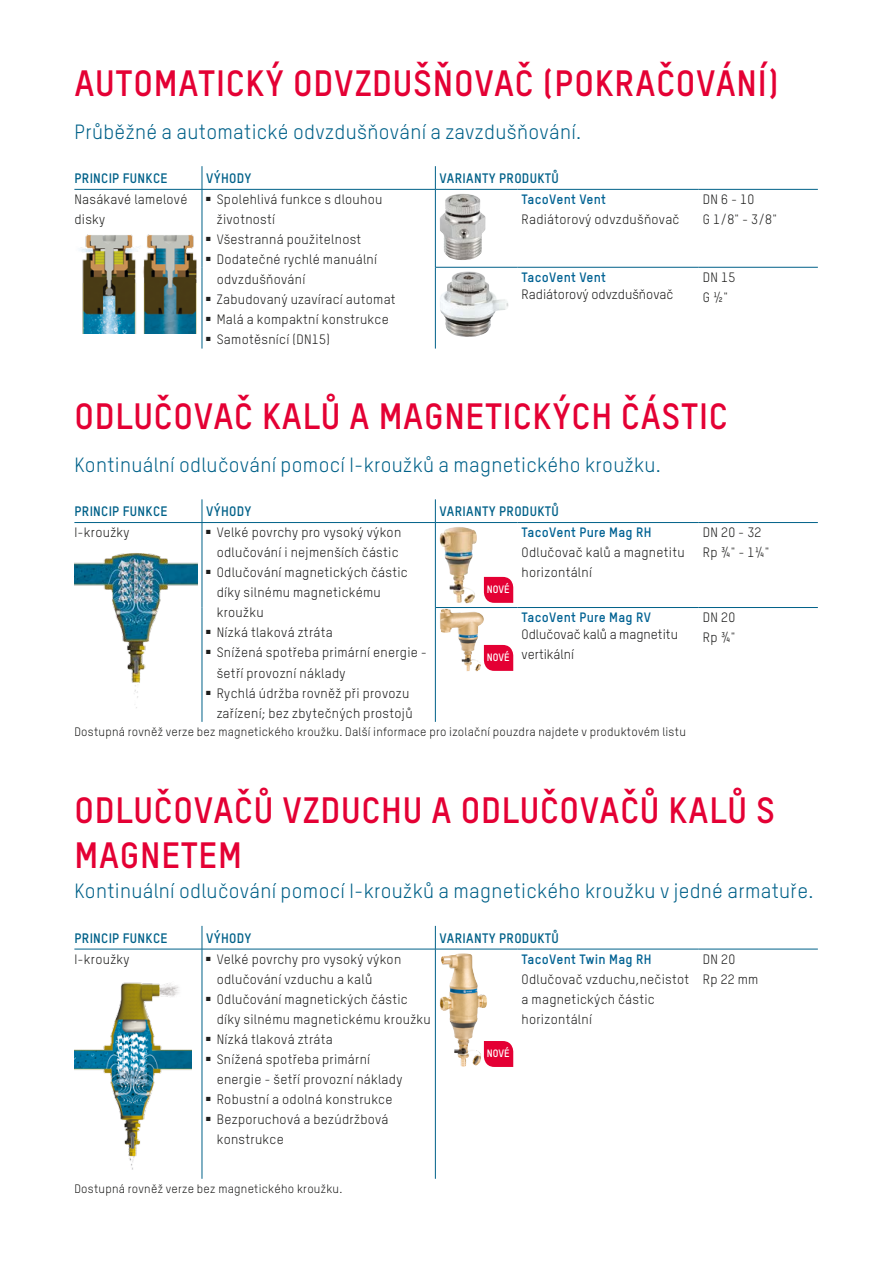
<style>
.page{position:relative;width:893px;height:1263px;background:#fff}
.page>*{position:absolute;margin:0;border:0;box-sizing:border-box;transform-origin:0 0}
.Produkttitel{font:700 36px "TSTARPRO";letter-spacing:.02em;color:#e40034}
.Grundtext{font:700 36px/45px "TSTARPRO";letter-spacing:.02em;color:#e40034}
.Lead{font:20.25px "TSTARPRO";letter-spacing:.015em;color:#006189}
.Tabellentitel{font:700 13.5px "TSTARPRO";letter-spacing:.02em;color:#006189}
.Grundtext-2{font:13.35px/20.1px "TSTARPRO";letter-spacing:.02em;color:#1c1c1b}
.Grundtext-3{font:700 13.35px "TSTARPRO";letter-spacing:.02em;color:#006293}
.Grundtext-4{font:13.35px/20.1px "TSTARPRO";color:#1c1c1b}
.Grundtext-5{font:12px "TSTARPRO";letter-spacing:.02em;color:#1c1c1b}
.Produkttitel-2{font:700 10.5px "TSTARPRO";color:#fff}
.s1{font-weight:700;color:#006293}
</style>
<div class="page">
<svg style="left:202px;top:166px;width:1px;height:23px"></svg>
<svg style="left:435px;top:166px;width:1px;height:23px"></svg>
<hr style="left:202px;top:190px;width:1px;height:77px;background:#006189">
<hr style="left:202px;top:267px;width:1px;height:82px;background:#006189">
<hr style="left:435px;top:190px;width:1px;height:77px;background:#006189">
<hr style="left:435px;top:267px;width:1px;height:82px;background:#006189">
<hr style="left:74px;top:189px;width:128px;height:1px;background:#006189">
<hr style="left:202px;top:189px;width:233px;height:1px;background:#006189">
<hr style="left:435px;top:189px;width:82px;height:1px;background:#006189">
<hr style="left:517px;top:189px;width:182px;height:1px;background:#006189">
<hr style="left:699px;top:189px;width:119px;height:1px;background:#006189">
<hr style="left:435px;top:267px;width:82px;height:1px;background:#006189">
<hr style="left:517px;top:267px;width:182px;height:1px;background:#006189">
<hr style="left:699px;top:267px;width:119px;height:1px;background:#006189">
<img style="left:80px;top:234px;width:117px;height:99px">
<img style="left:440px;top:194px;width:45px;height:66px">
<img style="left:440px;top:271px;width:69px;height:66px">
<svg style="left:202px;top:499px;width:1px;height:23px"></svg>
<svg style="left:435px;top:499px;width:1px;height:23px"></svg>
<hr style="left:202px;top:523px;width:1px;height:84px;background:#006189">
<hr style="left:202px;top:607px;width:1px;height:115px;background:#006189">
<hr style="left:435px;top:523px;width:1px;height:84px;background:#006189">
<hr style="left:435px;top:608px;width:1px;height:114px;background:#006189">
<hr style="left:74px;top:522px;width:128px;height:1px;background:#006189">
<hr style="left:202px;top:522px;width:233px;height:1px;background:#006189">
<hr style="left:435px;top:522px;width:82px;height:1px;background:#006189">
<hr style="left:517px;top:522px;width:182px;height:1px;background:#006189">
<hr style="left:699px;top:522px;width:119px;height:1px;background:#006189">
<hr style="left:435px;top:607px;width:82px;height:1px;background:#006189">
<hr style="left:517px;top:607px;width:182px;height:1px;background:#006189">
<hr style="left:699px;top:607px;width:119px;height:1px;background:#006189">
<img style="left:74px;top:553px;width:123px;height:155px">
<img style="left:445px;top:527px;width:14px;height:3px">
<svg style="left:440px;top:609px;width:5px;height:10px"></svg>
<svg style="left:202px;top:926px;width:1px;height:23px"></svg>
<svg style="left:435px;top:926px;width:1px;height:23px"></svg>
<hr style="left:202px;top:949px;width:1px;height:230px;background:#006189">
<hr style="left:435px;top:949px;width:1px;height:230px;background:#006189">
<hr style="left:74px;top:949px;width:128px;height:1px;background:#006189">
<hr style="left:202px;top:949px;width:233px;height:1px;background:#006189">
<hr style="left:435px;top:949px;width:82px;height:1px;background:#006189">
<hr style="left:517px;top:949px;width:182px;height:1px;background:#006189">
<hr style="left:699px;top:949px;width:119px;height:1px;background:#006189">
<img style="left:74px;top:982px;width:117px;height:188px">
<img style="left:442px;top:953px;width:22px;height:4px">
<svg style="left:484px;top:577px;width:29px;height:26px"></svg>
<svg style="left:484px;top:645px;width:29px;height:26px"></svg>
<svg style="left:484px;top:1041px;width:29px;height:26px"></svg>
<p class="Produkttitel" style="left:74px;top:60px;width:706px">AUTOMATICKÝ ODVZDUŠŇOVAČ (POKRAČOVÁNÍ)</p>
<p class="Lead" style="left:74px;top:119px;width:508px">Průběžné a automatické odvzdušňování a zavzdušňování.</p>
<p class="Tabellentitel" style="left:74px;top:170px;width:95px">PRINCIP FUNKCE</p>
<p class="Tabellentitel" style="left:206px;top:170px;width:47px">VÝHODY</p>
<p class="Tabellentitel" style="left:440px;top:170px;width:121px">VARIANTY PRODUKTŮ</p>
<p class="Grundtext-2" style="left:74px;top:189px;width:115px">Nasákavé lamelové disky</p>
<p class="Grundtext-2" style="left:217px;top:189px;width:167px;text-indent:-11px">■ Spolehlivá funkce s dlouhou životností</p>
<p class="Grundtext-2" style="left:206px;top:229px;width:157px">■ Všestranná použitelnost</p>
<p class="Grundtext-2" style="left:217px;top:249px;width:162px;text-indent:-11px">■ Dodatečné rychlé manuální odvzdušňování</p>
<p class="Grundtext-2" style="left:206px;top:289px;width:191px">■ Zabudovaný uzavírací automat</p>
<p class="Grundtext-2" style="left:206px;top:309px;width:184px">■ Malá a kompaktní konstrukce</p>
<p class="Grundtext-2" style="left:206px;top:329px;width:125px">■ Samotěsnící (DN15)</p>
<p class="Grundtext-2" style="left:703px;top:189px;width:53px">DN 6 - 10</p>
<p class="Grundtext-2" style="left:703px;top:209px;width:76px">G 1/8" - 3/8"</p>
<p class="Grundtext-3" style="left:522px;top:191px;width:86px">TacoVent Vent</p>
<p class="Grundtext-2" style="left:522px;top:209px;width:159px">Radiátorový odvzdušňovač</p>
<p class="Grundtext-2" style="left:703px;top:267px;width:34px">DN 15</p>
<p class="Grundtext-2" style="left:703px;top:287px;width:27px">G ½"</p>
<p class="Grundtext-3" style="left:522px;top:269px;width:86px">TacoVent Vent</p>
<p class="Grundtext-4" style="left:522px;top:284px;width:153px">Radiátorový odvzdušňovač</p>
<p class="Produkttitel" style="left:74px;top:393px;width:655px">ODLUČOVAČ KALŮ A MAGNETICKÝCH ČÁSTIC</p>
<p class="Lead" style="left:74px;top:452px;width:588px">Kontinuální odlučování pomocí I-kroužků a magnetického kroužku.</p>
<p class="Tabellentitel" style="left:74px;top:503px;width:95px">PRINCIP FUNKCE</p>
<p class="Tabellentitel" style="left:206px;top:503px;width:47px">VÝHODY</p>
<p class="Tabellentitel" style="left:440px;top:503px;width:121px">VARIANTY PRODUKTŮ</p>
<p class="Grundtext-2" style="left:74px;top:522px;width:57px">I-kroužky</p>
<p class="Grundtext-2" style="left:206px;top:522px;width:197px;text-align:center">■ Velké povrchy pro vysoký výkon odlučování i nejmenších částic</p>
<p class="Grundtext-2" style="left:217px;top:562px;width:192px;text-indent:-11px">■ Odlučování magnetických částic díky silnému magnetickému kroužku</p>
<p class="Grundtext-2" style="left:206px;top:622px;width:128px">■ Nízká tlaková ztráta</p>
<p class="Grundtext-2" style="left:217px;top:642px;width:212px;text-indent:-11px">■ Snížená spotřeba primární energie - šetří provozní náklady</p>
<p class="Grundtext-2" style="left:206px;top:683px;width:208px;text-align:right">■ Rychlá údržba rovněž při provozu zařízení; bez zbytečných prostojů</p>
<p class="Grundtext-2" style="left:522px;top:522px;width:165px"><span class="s1">TacoVent Pure Mag RH<br></span>Odlučovač kalů a magnetitu horizontální</p>
<p class="Grundtext-2" style="left:703px;top:522px;width:60px">DN 20 - 32</p>
<p class="Grundtext-2" style="left:703px;top:542px;width:68px">Rp ¾" - 1¼"</p>
<p class="Produkttitel-2" style="left:487px;top:583px;width:24px">NOVÉ</p>
<p class="Grundtext-2" style="left:703px;top:607px;width:34px">DN 20</p>
<p class="Grundtext-2" style="left:703px;top:627px;width:34px">Rp ¾"</p>
<p class="Grundtext-3" style="left:522px;top:609px;width:131px">TacoVent Pure Mag RV</p>
<p class="Grundtext-4" style="left:522px;top:624px;width:158px">Odlučovač kalů a magnetitu vertikální</p>
<p class="Produkttitel-2" style="left:487px;top:651px;width:24px">NOVÉ</p>
<p class="Grundtext-5" style="left:74px;top:725px;width:613px">Dostupná rovněž verze bez magnetického kroužku. Další informace pro izolační pouzdra najdete v produktovém listu</p>
<p class="Grundtext" style="left:74px;top:787px;width:702px">ODLUČOVAČŮ VZDUCHU A ODLUČOVAČŮ KALŮ S<br>MAGNETEM</p>
<p class="Lead" style="left:74px;top:879px;width:740px">Kontinuální odlučování pomocí I-kroužků a magnetického kroužku v jedné armatuře.</p>
<p class="Tabellentitel" style="left:74px;top:929px;width:95px">PRINCIP FUNKCE</p>
<p class="Tabellentitel" style="left:206px;top:929px;width:47px">VÝHODY</p>
<p class="Tabellentitel" style="left:440px;top:929px;width:121px">VARIANTY PRODUKTŮ</p>
<p class="Grundtext-2" style="left:74px;top:949px;width:57px">I-kroužky</p>
<p class="Grundtext-2" style="left:217px;top:949px;width:186px;text-indent:-11px">■ Velké povrchy pro vysoký výkon odlučování vzduchu a kalů</p>
<p class="Grundtext-2" style="left:217px;top:989px;width:216px;text-indent:-11px">■ Odlučování magnetických částic díky silnému magnetickému kroužku</p>
<p class="Grundtext-2" style="left:206px;top:1029px;width:128px">■ Nízká tlaková ztráta</p>
<p class="Grundtext-2" style="left:217px;top:1049px;width:187px;text-indent:-11px">■ Snížená spotřeba primární energie - šetří provozní náklady</p>
<p class="Grundtext-2" style="left:206px;top:1089px;width:188px">■ Robustní a odolná konstrukce</p>
<p class="Grundtext-2" style="left:217px;top:1109px;width:173px;text-indent:-11px">■ Bezporuchová a bezúdržbová konstrukce</p>
<p class="Grundtext-2" style="left:703px;top:949px;width:34px">DN 20</p>
<p class="Grundtext-2" style="left:703px;top:969px;width:57px">Rp 22 mm</p>
<p class="Grundtext-3" style="left:522px;top:950px;width:131px">TacoVent Twin Mag RH</p>
<p class="Grundtext-2" style="left:522px;top:969px;width:169px">Odlučovač vzduchu,nečistot a magnetických částic</p>
<p class="Grundtext-2" style="left:522px;top:1009px;width:72px">horizontální</p>
<p class="Produkttitel-2" style="left:487px;top:1047px;width:24px">NOVÉ</p>
<p class="Grundtext-5" style="left:74px;top:1182px;width:270px">Dostupná rovněž verze bez magnetického kroužku.</p>
</div>
